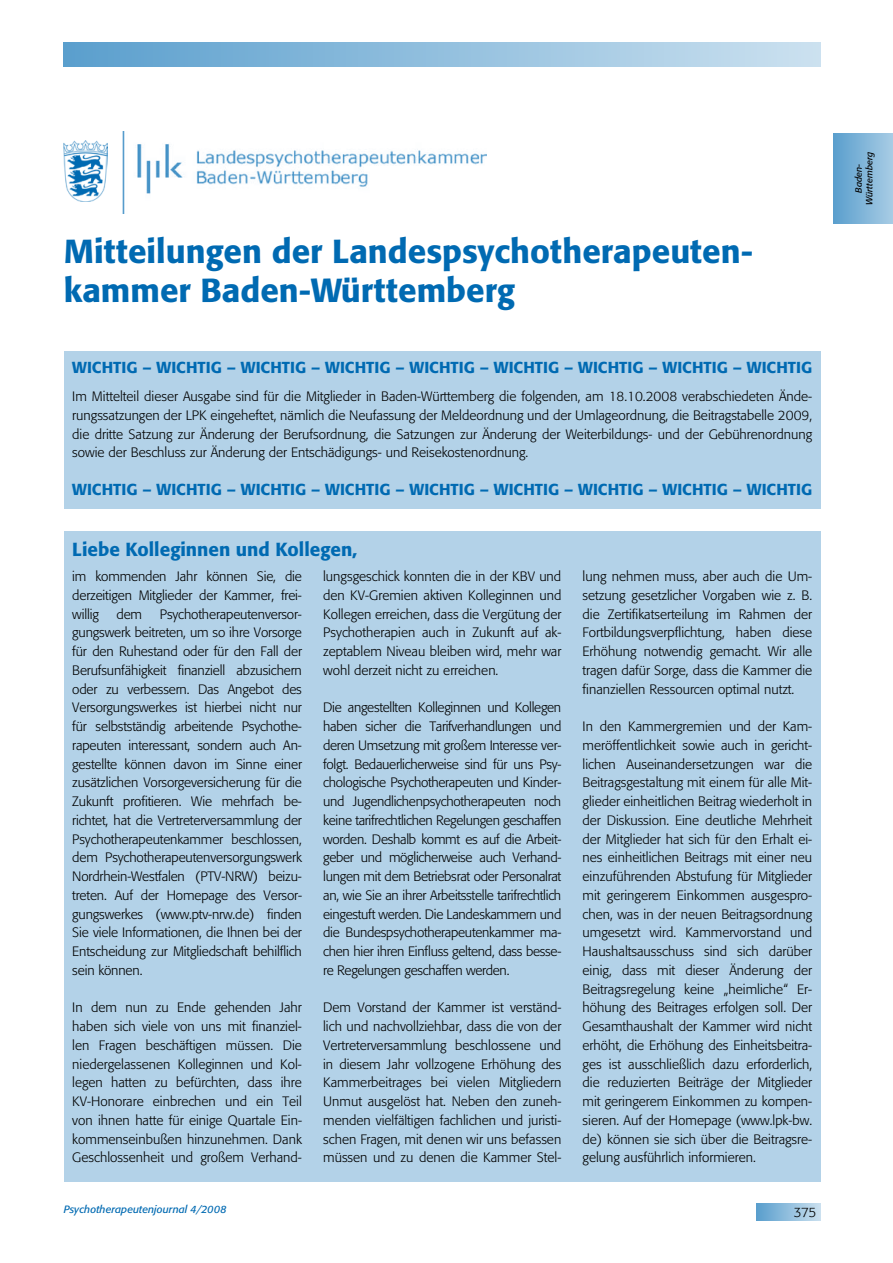
<style>
.page{position:relative;width:893px;height:1263px;background:#fff}
.page>*{position:absolute;margin:0;border:0;box-sizing:border-box;transform-origin:0 0}
.t1{font:500 33px/39.6px "Tn T Form BSK";color:#006ab2}
.t2{font:500 18.75px "Tn T Form BSK";color:#006ab2}
.t3{font:500 15.75px "Tn T Form BSK";color:#006ab2}
.t4{font:300 13.5px/18.8px "Tn T Form BSK";color:#000;text-align:justify}
.t5{font:italic 10.5px "Tn T Form BSK";color:#006ab2}
.t6{font:italic 9px/10.8px "Tn T Form BSK";color:#000;text-align:center}
</style>
<div class="page">
<div style="left:64px;top:43px;width:757px;height:24px;background:linear-gradient(to right,#5a9fcd,#cce1f0)"></div>
<div style="left:757px;top:1203px;width:64px;height:17px;background:linear-gradient(to right,#5a9fcd,#c9dfef)"></div>
<div style="left:833px;top:133px;width:60px;height:91px;background:linear-gradient(to right,#599ecd,#a6cbe4)"></div>
<img style="left:64px;top:140px;width:43px;height:61px">
<img style="left:122px;top:132px;width:365px;height:82px">
<div style="left:64px;top:531px;width:756px;height:651px;background:#b3d2e8"></div>
<div style="left:64px;top:351px;width:756px;height:158px;background:#b3d2e8"></div>
<h1 class="t1" style="left:64px;top:231px;width:689px">Mitteilungen der Landespsychotherapeuten&shy;kammer Baden-Württemberg</h1>
<p class="t3" style="left:72px;top:358px;width:741px">WICHTIG – WICHTIG – WICHTIG – WICHTIG – WICHTIG – WICHTIG – WICHTIG – WICHTIG – WICHTIG</p>
<p class="t4" style="left:72px;top:387px;width:741px">Im Mittelteil dieser Ausgabe sind für die Mitglieder in Baden-Württemberg die folgenden, am 18.10.2008 verabschiedeten Ände&shy;rungssatzungen der LPK eingeheftet, nämlich die Neufassung der Meldeordnung und der Umlageordnung, die Beitragstabelle 2009, die dritte Satzung zur Änderung der Berufsordnung, die Satzungen zur Änderung der Weiterbildungs- und der Gebührenordnung sowie der Beschluss zur Änderung der Entschädigungs- und Reisekostenordnung.</p>
<p class="t3" style="left:72px;top:480px;width:741px">WICHTIG – WICHTIG – WICHTIG – WICHTIG – WICHTIG – WICHTIG – WICHTIG – WICHTIG – WICHTIG</p>
<h2 class="t2" style="left:72px;top:538px;width:286px">Liebe Kolleginnen und Kollegen,</h2>
<p class="t4" style="left:72px;top:567px;width:231px">im kommenden Jahr können Sie, die derzeitigen Mitglieder der Kammer, frei&shy;willig</p>
<p class="t4" style="left:72px;top:604px;width:231px;text-indent:88px">Psychotherapeutenversor&shy;gungswerk beitreten, um so ihre Vorsorge für den Ruhestand oder für den Fall der Berufsunfähigkeit finanziell abzusichern oder zu verbessern. Das Angebot des Versorgungswerkes ist hierbei nicht nur für selbstständig arbeitende Psychothe&shy;rapeuten interessant, sondern auch An&shy;gestellte können davon im Sinne einer zusätzlichen Vorsorgeversicherung für die Zukunft profitieren. Wie mehrfach be&shy;richtet, hat die Vertreterversammlung der Psychotherapeutenkammer beschlossen, dem Psychotherapeutenversorgungswerk Nordrhein-Westfalen (PTV-NRW) beizu&shy;treten. Auf der Homepage des Versor&shy;gungswerkes (www.ptv-nrw.de) finden Sie viele Informationen, die Ihnen bei der Entscheidung zur Mitgliedschaft behilflich sein können.</p>
<p class="t4" style="left:72px;top:998px;width:231px">In dem nun zu Ende gehenden Jahr haben sich viele von uns mit finanziel&shy;len Fragen beschäftigen müssen. Die niedergelassenen Kolleginnen und Kol&shy;legen hatten zu befürchten, dass ihre KV-Honorare einbrechen und ein Teil von ihnen hatte für einige Quartale Ein&shy;kommenseinbußen hinzunehmen. Dank Geschlossenheit und großem Verhand-</p>
<p class="t4" style="left:117px;top:604px;width:27px">dem</p>
<p class="t4" style="left:323px;top:567px;width:240px">lungsgeschick konnten die in der KBV und den KV-Gremien aktiven Kolleginnen und Kollegen erreichen, dass die Vergütung der Psychotherapien auch in Zukunft auf ak&shy;zeptablem Niveau bleiben wird, mehr war wohl derzeit nicht zu erreichen.</p>
<p class="t4" style="left:323px;top:698px;width:240px">Die angestellten Kolleginnen und Kollegen haben sicher die Tarifverhandlungen und deren Umsetzung mit großem Interesse ver&shy;folgt. Bedauerlicherweise sind für uns Psy&shy;chologische Psychotherapeuten und Kinder&shy;und Jugendlichenpsychotherapeuten noch keine tarifrechtlichen Regelungen geschaffen worden. Deshalb kommt es auf die Arbeit&shy;geber und möglicherweise auch Verhand&shy;lungen mit dem Betriebsrat oder Personalrat an, wie Sie an ihrer Arbeitsstelle tarifrechtlich eingestuft werden. Die Landeskammern und die Bundespsychotherapeutenkammer ma&shy;chen hier ihren Einfluss geltend, dass besse&shy;re Regelungen geschaffen werden.</p>
<p class="t4" style="left:323px;top:998px;width:240px">Dem Vorstand der Kammer ist verständ&shy;lich und nachvollziehbar, dass die von der Vertreterversammlung beschlossene und in diesem Jahr vollzogene Erhöhung des Kammerbeitrages bei vielen Mitgliedern Unmut ausgelöst hat. Neben den zuneh&shy;menden vielfältigen fachlichen und juristi&shy;schen Fragen, mit denen wir uns befassen müssen und zu denen die Kammer Stel-</p>
<p class="t4" style="left:583px;top:567px;width:231px">lung nehmen muss, aber auch die Um&shy;setzung gesetzlicher Vorgaben wie z. B. die Zertifikatserteilung im Rahmen der Fortbildungsverpflichtung, haben diese Erhöhung notwendig gemacht. Wir alle tragen dafür Sorge, dass die Kammer die finanziellen Ressourcen optimal nutzt.</p>
<p class="t4" style="left:583px;top:717px;width:231px">In den Kammergremien und der Kam&shy;meröffentlichkeit sowie auch in gericht&shy;lichen Auseinandersetzungen war die Beitragsgestaltung mit einem für alle Mit&shy;glieder einheitlichen Beitrag wiederholt in der Diskussion. Eine deutliche Mehrheit der Mitglieder hat sich für den Erhalt ei&shy;nes einheitlichen Beitrags mit einer neu einzuführenden Abstufung für Mitglieder mit geringerem Einkommen ausgespro&shy;chen, was in der neuen Beitragsordnung umgesetzt wird. Kammervorstand und Haushaltsausschuss sind sich darüber einig, dass mit dieser Änderung der Beitragsregelung keine „heimliche“ Er&shy;höhung des Beitrages erfolgen soll. Der Gesamthaushalt der Kammer wird nicht erhöht, die Erhöhung des Einheitsbeitra&shy;ges ist ausschließlich dazu erforderlich, die reduzierten Beiträge der Mitglieder mit geringerem Einkommen zu kompen&shy;sieren. Auf der Homepage (www.lpk-bw. de) können sie sich über die Beitragsre&shy;gelung ausführlich informieren.</p>
<p class="t5" style="left:64px;top:1203px;width:164px">Psychotherapeutenjournal 4/2008</p>
<p class="t4" style="left:794px;top:1202px;width:24px">375</p>
<p class="t6" style="left:853px;top:205px;width:55px;rotate:-90deg">Baden-<br>Württemberg</p>
</div>
